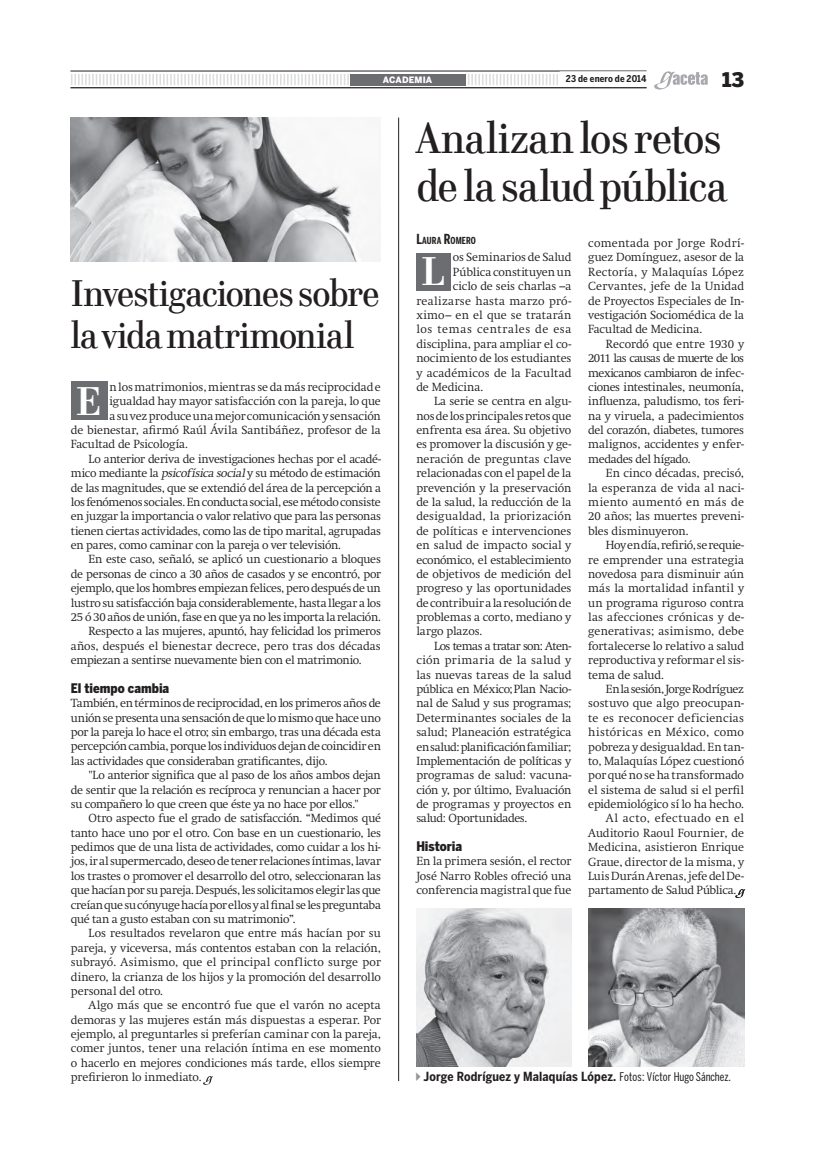
<style>
.page{position:relative;width:815px;height:1152px;background:#fff}
.page>*{position:absolute;margin:0;border:0;box-sizing:border-box;transform-origin:0 0}
._1_0_Cabeza_Secundar{font:500 43.75px/48.1px "Cellini TF";letter-spacing:-.02em;color:#231f20;scale:.95 1}
._3_0_Tex_Cap_3{font:700 40.5px "Cellini TF";color:#fff}
._1_0_Cabeza_Secundar-2{font:500 37.5px/41.2px "Cellini TF";letter-spacing:-.03em;color:#231f20;scale:.95 1}
.t1{font:900 20px "Benton Sans";color:#231f20}
._3_0_Descanso{font:900 condensed 13.12px "Benton Sans";color:#231f20}
.t2{font:700 condensed 12.5px "Benton Sans";letter-spacing:.01em;color:#231f20}
._3_0_Texto{font:300 11.62px/14.4px "Swift";letter-spacing:-.01em;color:#231f20;text-align:justify}
._3_0_Tex_Cap_3-2{font:300 11.62px "Swift";letter-spacing:.005em;color:#231f20}
._3_0_Tex_Cap_3-3{font:300 11.62px "Swift";letter-spacing:.03em;color:#231f20}
._3_0_Tex_Cap_3-4{font:300 11.62px "Swift";letter-spacing:.05em;color:#231f20}
._4_0_Crédito_nota{font:700 extra-condensed 9.62px "Benton Sans";letter-spacing:.015em;color:#231f20}
.t3{font:700 condensed 9.38px "Benton Sans";letter-spacing:.01em;color:#231f20}
.t4{font:900 8.75px "Benton Sans";letter-spacing:.01em;color:#fff}
.s1{font-style:italic}
.s2{font-size:13.75px}
.s3{font-weight:400;font-stretch:extra-condensed;font-size:11.88px}
</style>
<div class="page">
<svg style="left:71px;top:74px;width:487px;height:11px"></svg>
<hr style="left:70px;top:71px;width:577px;height:1px;background:#231f20">
<hr style="left:70px;top:87px;width:577px;height:1px;background:#231f20">
<div style="left:350px;top:74px;width:115px;height:11px;background:#6c6d70"></div>
<svg style="left:654px;top:71px;width:54px;height:19px"></svg>
<div style="left:560px;top:71px;width:93px;height:15px;background:#fff"></div>
<div style="left:416px;top:253px;width:34px;height:37px;background:#6c6d70"></div>
<div style="left:71px;top:381px;width:37px;height:38px;background:#6c6d70"></div>
<hr style="left:398px;top:118px;width:1px;height:963px;background:#231f20">
<svg style="left:735px;top:889px;width:10px;height:9px"></svg>
<img style="left:416px;top:908px;width:155px;height:158px">
<img style="left:71px;top:118px;width:310px;height:143px">
<svg style="left:203px;top:1076px;width:10px;height:8px"></svg>
<img style="left:588px;top:908px;width:156px;height:158px">
<p class="t4" style="left:383px;top:74px;width:51px">ACADEMIA</p>
<p class="t3" style="left:566px;top:73px;width:82px">23 de enero de 2014</p>
<p class="t1" style="left:722px;top:68px;width:24px">13</p>
<p class="_1_0_Cabeza_Secundar-2" style="left:71px;top:272px;width:326px">Investigaciones sobre la vida matrimonial</p>
<p class="_3_0_Tex_Cap_3" style="left:76px;top:377px;width:27px">E</p>
<p class="_3_0_Tex_Cap_3-2" style="left:109px;top:380px;width:273px">n los matrimonios, mientras se da más reciprocidad e</p>
<p class="_3_0_Tex_Cap_3-2" style="left:109px;top:394px;width:273px">igualdad hay mayor satisfacción con la pareja, lo que</p>
<p class="_3_0_Tex_Cap_3-2" style="left:109px;top:409px;width:273px">a su vez produce una mejor comunicación y sensación</p>
<p class="_3_0_Tex_Cap_3-2" style="left:71px;top:423px;width:311px">de bienestar, afirmó Raúl Ávila Santibáñez, profesor de la</p>
<p class="_3_0_Tex_Cap_3-2" style="left:71px;top:437px;width:119px">Facultad de Psicología.</p>
<p class="_3_0_Texto" style="left:71px;top:451px;width:312px;text-indent:18px">Lo anterior deriva de investigaciones hechas por el acadé&shy;mico mediante la <span class="s1">psicofísica social</span>y su método de estimación de las magnitudes, que se extendió del área de la percepción a los fenómenos sociales. En conducta social, ese método consiste en juzgar la importancia o valor relativo que para las personas tienen ciertas actividades, como las de tipo marital, agrupadas en pares, como caminar con la pareja o ver televisión.</p>
<p class="_3_0_Texto" style="left:71px;top:552px;width:312px;text-indent:18px">En este caso, señaló, se aplicó un cuestionario a bloques de personas de cinco a 30 años de casados y se encontró, por ejemplo, que los hombres empiezan felices, pero después de un lustro su satisfacción baja considerablemente, hasta llegar a los 25 ó 30 años de unión, fase en que ya no les importa la relación.</p>
<p class="_3_0_Texto" style="left:71px;top:624px;width:312px;text-indent:18px">Respecto a las mujeres, apuntó, hay felicidad los primeros años, después el bienestar decrece, pero tras dos décadas empiezan a sentirse nuevamente bien con el matrimonio.</p>
<p class="_3_0_Descanso" style="left:71px;top:680px;width:100px">El tiempo cambia</p>
<p class="_3_0_Texto" style="left:71px;top:696px;width:312px">También, en términos de reciprocidad, en los primeros años de unión se presenta una sensación de que lo mismo que hace uno por la pareja lo hace el otro; sin embargo, tras una década esta percepción cambia, porque los individuos dejan de coincidir en las actividades que consideraban gratificantes, dijo.</p>
<p class="_3_0_Texto" style="left:71px;top:768px;width:312px;text-indent:18px">"Lo anterior significa que al paso de los años ambos dejan de sentir que la relación es recíproca y renuncian a hacer por su compañero lo que creen que éste ya no hace por ellos."</p>
<p class="_3_0_Texto" style="left:71px;top:811px;width:312px;text-indent:18px">Otro aspecto fue el grado de satisfacción. “Medimos qué tanto hace uno por el otro. Con base en un cuestionario, les pedimos que de una lista de actividades, como cuidar a los hi&shy;jos, ir al supermercado, deseo de tener relaciones íntimas, lavar los trastes o promover el desarrollo del otro, seleccionaran las que hacían por su pareja. Después, les solicitamos elegir las que creían que su cónyuge hacía por ellos y al final se les preguntaba qué tan a gusto estaban con su matrimonio”.</p>
<p class="_3_0_Texto" style="left:71px;top:926px;width:312px;text-indent:18px">Los resultados revelaron que entre más hacían por su pareja, y viceversa, más contentos estaban con la relación, subrayó. Asimismo, que el principal conflicto surge por dinero, la crianza de los hijos y la promoción del desarrollo personal del otro.</p>
<p class="_3_0_Texto" style="left:71px;top:998px;width:312px;text-indent:18px">Algo más que se encontró fue que el varón no acepta demoras y las mujeres están más dispuestas a esperar. Por ejemplo, al preguntarles si preferían caminar con la pareja, comer juntos, tener una relación íntima en ese momento o hacerlo en mejores condiciones más tarde, ellos siempre prefirieron lo inmediato.</p>
<p class="_1_0_Cabeza_Secundar" style="left:416px;top:113px;width:329px">Analizan los retos de la salud pública</p>
<p class="_4_0_Crédito_nota" style="left:416px;top:235px;width:61px"><span class="s2">L</span>AURA <span class="s2">R</span>OMERO</p>
<p class="_3_0_Tex_Cap_3" style="left:421px;top:248px;width:25px">L</p>
<p class="_3_0_Tex_Cap_3-2" style="left:453px;top:251px;width:120px">os Seminarios de Salud</p>
<p class="_3_0_Tex_Cap_3-2" style="left:453px;top:265px;width:120px">Pública constituyen un</p>
<p class="_3_0_Tex_Cap_3-2" style="left:453px;top:279px;width:120px">ciclo de seis charlas –a</p>
<p class="_3_0_Tex_Cap_3-3" style="left:416px;top:294px;width:156px">realizarse hasta marzo pró-</p>
<p class="_3_0_Tex_Cap_3-2" style="left:416px;top:308px;width:156px">ximo– en el que se tratarán</p>
<p class="_3_0_Tex_Cap_3-4" style="left:416px;top:322px;width:157px">los temas centrales de esa</p>
<p class="_3_0_Tex_Cap_3-2" style="left:416px;top:337px;width:157px">disciplina, para ampliar el co-</p>
<p class="_3_0_Tex_Cap_3-2" style="left:416px;top:351px;width:157px">nocimiento de los estudiantes</p>
<p class="_3_0_Tex_Cap_3-2" style="left:416px;top:366px;width:157px">y académicos de la Facultad</p>
<p class="_3_0_Tex_Cap_3-2" style="left:416px;top:380px;width:68px">de Medicina.</p>
<p class="_3_0_Texto" style="left:416px;top:394px;width:157px;text-indent:18px">La serie se centra en algu&shy;nos de los principales retos que enfrenta esa área. Su objetivo es promover la discusión y ge&shy;neración de preguntas clave relacionadas con el papel de la prevención y la preservación de la salud, la reducción de la desigualdad, la priorización de políticas e intervenciones en salud de impacto social y económico, el establecimiento de objetivos de medición del progreso y las oportunidades de contribuir a la resolución de problemas a corto, mediano y largo plazos.</p>
<p class="_3_0_Texto" style="left:416px;top:638px;width:157px;text-indent:18px">Los temas a tratar son: Aten&shy;ción primaria de la salud y las nuevas tareas de la salud pública en México;Plan Nacio&shy;nal de Salud y sus programas; Determinantes sociales de la salud; Planeación estratégica en salud: planificación familiar; Implementación de políticas y programas de salud: vacuna&shy;ción y, por último, Evaluación de programas y proyectos en salud: Oportunidades.</p>
<p class="_3_0_Descanso" style="left:416px;top:838px;width:47px">Historia</p>
<p class="_3_0_Texto" style="left:416px;top:854px;width:157px">En la primera sesión, el rector José Narro Robles ofreció una conferencia magistral que fue</p>
<p class="_3_0_Texto" style="left:588px;top:236px;width:157px">comentada por Jorge Rodrí&shy;guez Domínguez, asesor de la Rectoría, y Malaquías López Cervantes, jefe de la Unidad de Proyectos Especiales de In&shy;vestigación Sociomédica de la Facultad de Medicina.</p>
<p class="_3_0_Texto" style="left:588px;top:337px;width:157px;text-indent:18px">Recordó que entre 1930 y 2011 las causas de muerte de los mexicanos cambiaron de infec&shy;ciones intestinales, neumonía, influenza, paludismo, tos feri&shy;na y viruela, a padecimientos del corazón, diabetes, tumores malignos, accidentes y enfer&shy;medades del hígado.</p>
<p class="_3_0_Texto" style="left:588px;top:466px;width:157px;text-indent:18px">En cinco décadas, precisó, la esperanza de vida al naci&shy;miento aumentó en más de 20 años; las muertes preveni&shy;bles disminuyeron.</p>
<p class="_3_0_Texto" style="left:588px;top:538px;width:157px;text-indent:18px">Hoy en día, refirió, se requie&shy;re emprender una estrategia novedosa para disminuir aún más la mortalidad infantil y un programa riguroso contra las afecciones crónicas y de&shy;generativas; asimismo, debe fortalecerse lo relativo a salud reproductiva y reformar el sis&shy;tema de salud.</p>
<p class="_3_0_Texto" style="left:588px;top:682px;width:157px;text-indent:18px">En la sesión, Jorge Rodríguez sostuvo que algo preocupan&shy;te es reconocer deficiencias históricas en México, como pobreza y desigualdad. En tan&shy;to, Malaquías López cuestionó por qué no se ha transformado el sistema de salud si el perfil epidemiológico sí lo ha hecho.</p>
<p class="_3_0_Texto" style="left:588px;top:811px;width:157px;text-indent:18px">Al acto, efectuado en el Auditorio Raoul Fournier, de Medicina, asistieron Enrique Graue, director de la misma, y Luis Durán Arenas, jefe del De&shy;partamento de Salud Pública.</p>
<p class="t2" style="left:424px;top:1069px;width:309px">Jorge Rodríguez y Malaquías López. <span class="s3">Fotos: Víctor Hugo Sánchez.</span></p>
</div>
